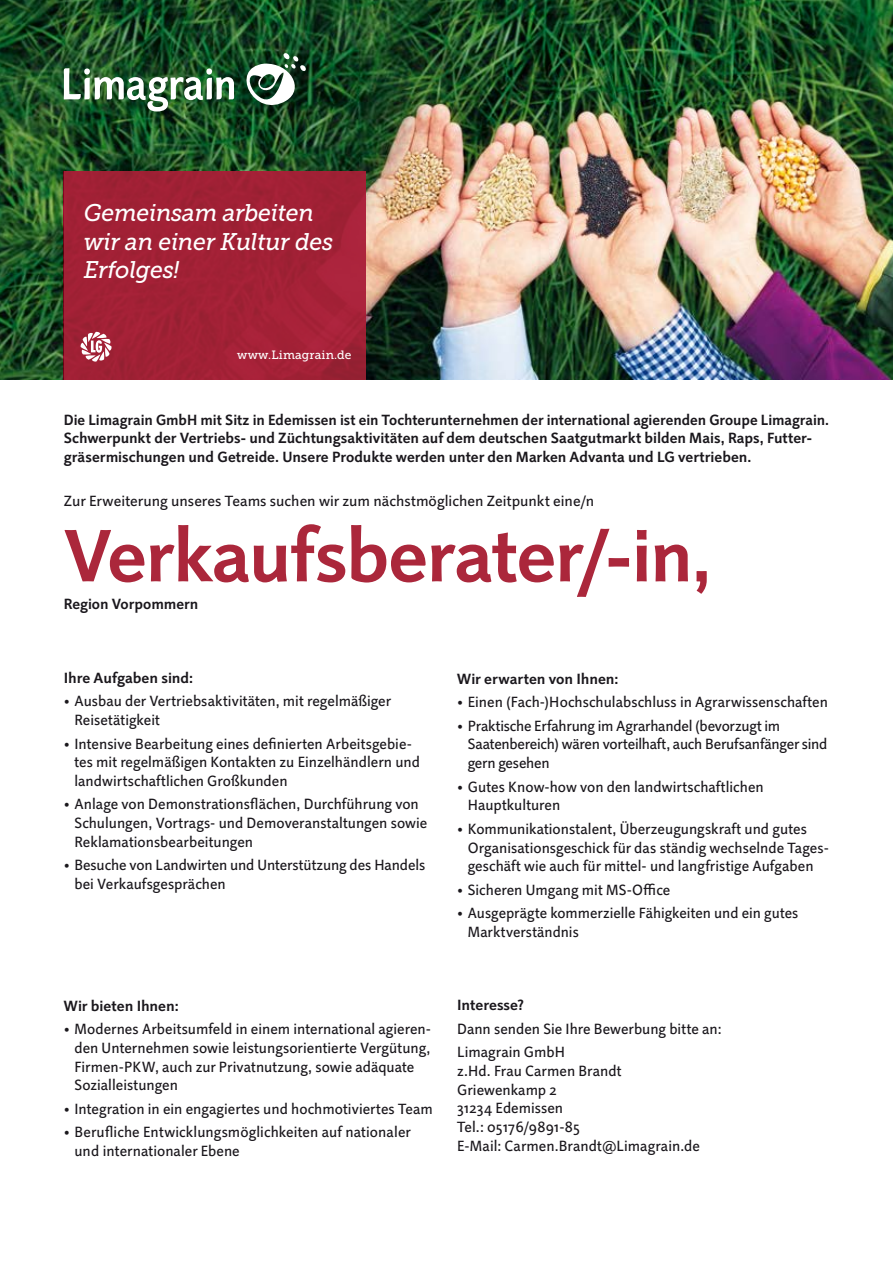
<style>
.page{position:relative;width:893px;height:1263px;background:#fff}
.page>*{position:absolute;margin:0;border:0;box-sizing:border-box;transform-origin:0 0}
.t1{font:700 75px "Linotype Projekt";letter-spacing:-.02em;color:#ab273b}
.t2{font:italic 24px/28.8px "Museo Slab 500";letter-spacing:-.01em;color:#fff;scale:.96 1}
.t3{font:15px/18.8px "Linotype Projekt";letter-spacing:.005em;color:#1a171c}
.t4{font:700 15px/18.8px "Linotype Projekt";color:#1a171c}
.t5{font:15px/18.8px "Linotype Projekt";letter-spacing:-.015em;color:#1a171c}
.t6{font:12px "Museo Slab 500";letter-spacing:.01em;color:#fff}
</style>
<div class="page">
<img style="left:0;top:0;width:893px;height:379px">
<div style="left:64px;top:171px;width:302px;height:208px;background:#a22035"></div>
<img style="left:64px;top:53px;width:242px;height:58px">
<svg style="left:80px;top:331px;width:32px;height:31px"></svg>
<h2 class="t2" style="left:84px;top:198px;width:261px">Gemeinsam arbeiten wir an einer Kultur des<br>Erfolges!</h2>
<p class="t6" style="left:237px;top:348px;width:116px">www.Limagrain.de</p>
<p class="t4" style="left:64px;top:410px;width:767px">Die Limagrain GmbH mit Sitz in Edemissen ist ein Tochterunternehmen der international agierenden Groupe -Limagrain.<br>Schwerpunkt der Vertriebs- und Züchtungsaktivitäten auf dem deutschen Saatgutmarkt bilden Mais, Raps, Futter&shy;gräsermischungen und Getreide. Unsere Produkte werden unter den Marken Advanta und LG vertrieben.</p>
<p class="t3" style="left:64px;top:492px;width:532px">Zur Erweiterung unseres Teams suchen wir zum nächstmöglichen Zeitpunkt eine/n</p>
<h1 class="t1" style="left:64px;top:511px;width:649px">Verkaufsberater/-in,</h1>
<p class="t4" style="left:64px;top:594px;width:136px">Region Vorpommern</p>
<p class="t4" style="left:64px;top:668px;width:131px">Ihre Aufgaben sind:</p>
<p class="t3" style="left:74px;top:692px;width:318px;text-indent:-11px">• Ausbau der Vertriebsaktivitäten, mit regelmäßiger<br>Reisetätigkeit</p>
<p class="t3" style="left:74px;top:734px;width:347px;text-indent:-11px">• Intensive Bearbeitung eines definierten Arbeitsgebie&shy;tes mit regelmäßigen Kontakten zu Einzelhändlern und landwirtschaftlichen Großkunden</p>
<p class="t3" style="left:74px;top:795px;width:354px;text-indent:-11px">• Anlage von Demonstrationsflächen, Durchführung von<br>Schulungen, Vortrags- und Demoveranstaltungen sowie<br>Reklamationsbearbeitungen</p>
<p class="t3" style="left:74px;top:856px;width:352px;text-indent:-11px">• Besuche von Landwirten und Unterstützung des -Handels bei Verkaufsgesprächen</p>
<p class="t4" style="left:64px;top:996px;width:116px">Wir bieten Ihnen:</p>
<p class="t3" style="left:74px;top:1020px;width:358px;text-indent:-11px">• Modernes Arbeitsumfeld in einem international agieren&shy;den Unternehmen sowie leistungsorientierte Vergütung, Firmen-PKW, auch zur Privatnutzung, sowie adäquate Sozialleistungen</p>
<p class="t3" style="left:64px;top:1099px;width:371px">• Integration in ein engagiertes und hochmotiviertes Team</p>
<p class="t3" style="left:74px;top:1123px;width:338px;text-indent:-11px">• Berufliche Entwicklungsmöglichkeiten auf nationaler und internationaler Ebene</p>
<p class="t4" style="left:457px;top:669px;width:163px">Wir erwarten von Ihnen:</p>
<p class="t3" style="left:457px;top:693px;width:372px">• Einen (Fach-)Hochschulabschluss in Agrarwissenschaften</p>
<p class="t5" style="left:468px;top:716px;width:361px;text-indent:-11px">• Praktische Erfahrung im Agrarhandel (bevorzugt im<br>Saatenbereich) wären vorteilhaft, auch Berufsanfänger sind gern gesehen</p>
<p class="t3" style="left:468px;top:777px;width:297px;text-indent:-11px">• Gutes Know-how von den landwirtschaftlichen<br>Hauptkulturen</p>
<p class="t3" style="left:468px;top:819px;width:361px;text-indent:-11px">• Kommunikationstalent, Überzeugungskraft und gutes<br>Organisationsgeschick für das ständig wechselnde Tages&shy;geschäft wie auch für mittel- und langfristige Aufgaben</p>
<p class="t3" style="left:457px;top:880px;width:215px">• Sicheren Umgang mit MS-Office</p>
<p class="t3" style="left:468px;top:904px;width:332px;text-indent:-11px">• Ausgeprägte kommerzielle Fähigkeiten und ein gutes<br>Marktverständnis</p>
<p class="t4" style="left:457px;top:996px;width:68px">Interesse?</p>
<p class="t3" style="left:457px;top:1017px;width:266px;line-height:23.4px">Dann senden Sie Ihre Bewerbung bitte an:<br>Limagrain GmbH</p>
<p class="t3" style="left:457px;top:1062px;width:244px">z.Hd. Frau Carmen Brandt<br>Griewenkamp 2<br>31234 Edemissen<br>Tel.: 05176/9891-85<br>E-Mail: Carmen.Brandt@Limagrain.de</p>
</div>
